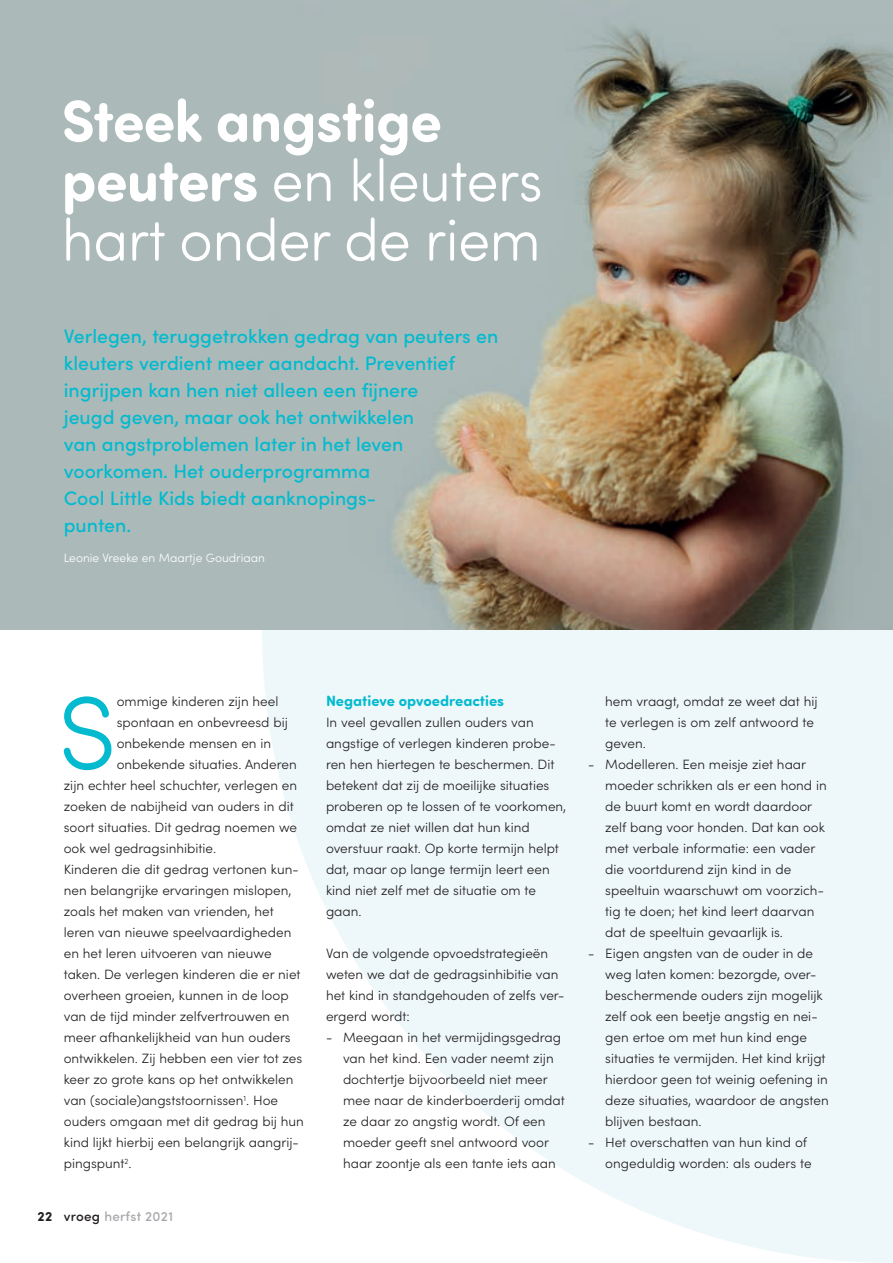
<style>
.page{position:relative;width:893px;height:1263px;background:#fff}
.page>*{position:absolute;margin:0;border:0;box-sizing:border-box;transform-origin:0 0}
.t1{font:300 104.25px "Sofia Pro Soft";color:#03bace}
.t2{font:300 59.4px/59.4px "Sofia Pro Soft";letter-spacing:-.01em;color:#fff}
.t3{font:500 19.5px/27px "Sofia Pro";color:#03bace}
.t4{font:700 15px "Sofia Pro Soft";color:#03bace}
.t5{font:300 13.5px/21px "Sofia Pro";color:#231f20}
.t6{font:500 13.5px "Sofia Pro Soft";letter-spacing:.02em;color:#a8a9ad}
.t7{font:300 12px "Sofia Pro";color:#fff}
.s1{font-weight:700}
.s2{font-weight:700;color:#231f20}
.s3{color:#231f20}
</style>
<div class="page">
<svg style="left:262px;top:630px;width:631px;height:633px;fill:#eef8fa"></svg>
<img style="left:0;top:0;width:893px;height:630px">
<h2 class="t2" style="left:62px;top:89px;width:483px"><span class="s1">Steek angstige peuters</span> en kleuters hart onder de riem</h2>
<p class="t3" style="left:64px;top:321px;width:436px">Verlegen, teruggetrokken gedrag van peuters en kleuters verdient meer aandacht. Preventief ingrijpen kan hen niet alleen een fijnere<br>jeugd geven, maar ook het ontwikkelen<br>van angstproblemen later in het leven voorkomen. Het ouderprogramma<br>Cool Little Kids biedt aanknopings-<br>punten.</p>
<p class="t7" style="left:64px;top:549px;width:203px">Leonie Vreeke en Maartje Goudriaan</p>
<h1 class="t1" style="left:58px;top:663px;width:60px">S</h1>
<p class="t5" style="left:117px;top:690px;width:163px">ommige kinderen zijn heel</p>
<p class="t5" style="left:117px;top:711px;width:173px">spontaan en onbevreesd bij</p>
<p class="t5" style="left:117px;top:732px;width:156px">onbekende mensen en in</p>
<p class="t5" style="left:117px;top:753px;width:182px">onbekende situaties. Anderen</p>
<p class="t5" style="left:64px;top:774px;width:235px">zijn echter heel schuchter, verlegen en</p>
<p class="t5" style="left:64px;top:795px;width:232px">zoeken de nabijheid van ouders in dit</p>
<p class="t5" style="left:64px;top:816px;width:235px">soort situaties. Dit gedrag noemen we</p>
<p class="t5" style="left:64px;top:837px;width:154px">ook wel gedragsinhibitie.</p>
<p class="t5" style="left:64px;top:858px;width:236px">Kinderen die dit gedrag vertonen kun-</p>
<p class="t5" style="left:64px;top:879px;width:229px">nen belangrijke ervaringen mislopen,</p>
<p class="t5" style="left:64px;top:900px;width:211px">zoals het maken van vrienden, het</p>
<p class="t5" style="left:64px;top:921px;width:229px">leren van nieuwe speelvaardigheden</p>
<p class="t5" style="left:64px;top:942px;width:209px">en het leren uitvoeren van nieuwe</p>
<p class="t5" style="left:64px;top:963px;width:238px">taken. De verlegen kinderen die er niet</p>
<p class="t5" style="left:64px;top:984px;width:226px">overheen groeien, kunnen in de loop</p>
<p class="t5" style="left:64px;top:1005px;width:227px">van de tijd minder zelfvertrouwen en</p>
<p class="t5" style="left:64px;top:1026px;width:228px">meer afhankelijkheid van hun ouders</p>
<p class="t5" style="left:64px;top:1047px;width:240px">ontwikkelen. Zij hebben een vier tot zes</p>
<p class="t5" style="left:64px;top:1068px;width:231px">keer zo grote kans op het ontwikkelen</p>
<p class="t5" style="left:64px;top:1089px;width:216px">van (sociale)angststoornissen<sup>1</sup>. Hoe</p>
<p class="t5" style="left:64px;top:1110px;width:241px">ouders omgaan met dit gedrag bij hun</p>
<p class="t5" style="left:64px;top:1131px;width:237px">kind lijkt hierbij een belangrijk aangrij-</p>
<p class="t5" style="left:64px;top:1152px;width:69px">pingspunt<sup>2</sup>.</p>
<p class="t6" style="left:37px;top:1206px;width:137px"><span class="s2">22</span> <span class="s3">vroeg</span> herfst 2021</p>
<p class="t4" style="left:326px;top:690px;width:180px">Negatieve opvoedreacties</p>
<p class="t5" style="left:326px;top:711px;width:242px">In veel gevallen zullen ouders van angstige of verlegen kinderen probe&shy;ren hen hiertegen te beschermen. Dit betekent dat zij de moeilijke situaties proberen op te lossen of te voorkomen, omdat ze niet willen dat hun kind overstuur raakt. Op korte termijn helpt dat, maar op lange termijn leert een kind niet zelf met de situatie om te gaan.</p>
<p class="t5" style="left:326px;top:942px;width:240px">Van de volgende opvoedstrategieën weten we dat de gedragsinhibitie van het kind in standgehouden of zelfs ver&shy;ergerd wordt:</p>
<p class="t5" style="left:343px;top:1026px;width:223px;text-indent:-17px">- Meegaan in het vermijdingsgedrag van het kind. Een vader neemt zijn dochtertje bijvoorbeeld niet meer mee naar de kinderboerderij omdat ze daar zo angstig wordt. Of een moeder geeft snel antwoord voor haar zoontje als een tante iets aan</p>
<p class="t5" style="left:605px;top:690px;width:214px">hem vraagt, omdat ze weet dat hij te verlegen is om zelf antwoord te geven.</p>
<p class="t5" style="left:605px;top:753px;width:223px;text-indent:-17px">- Modelleren. Een meisje ziet haar moeder schrikken als er een hond in de buurt komt en wordt daardoor zelf bang voor honden. Dat kan ook met verbale informatie: een vader die voortdurend zijn kind in de speeltuin waarschuwt om voorzich&shy;tig te doen; het kind leert daarvan dat de speeltuin gevaarlijk is.</p>
<p class="t5" style="left:605px;top:942px;width:225px;text-indent:-17px">- Eigen angsten van de ouder in de weg laten komen: bezorgde, over&shy;beschermende ouders zijn mogelijk zelf ook een beetje angstig en nei&shy;gen ertoe om met hun kind enge situaties te vermijden. Het kind krijgt hierdoor geen tot weinig oefening in deze situaties, waardoor de angsten blijven bestaan.</p>
<p class="t5" style="left:605px;top:1131px;width:208px;text-indent:-17px">- Het overschatten van hun kind of ongeduldig worden: als ouders te</p>
</div>
